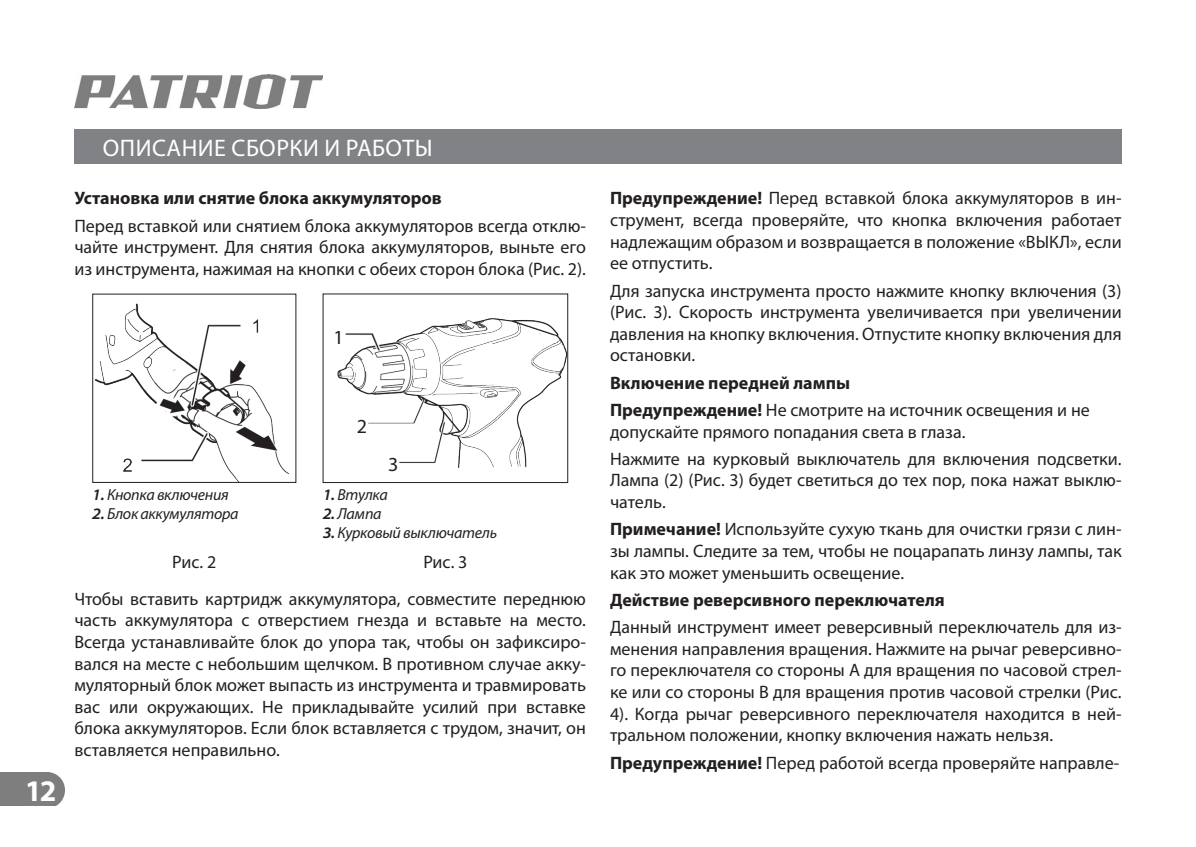
<style>
.page{position:relative;width:1196px;height:847px;background:#fff}
.page>*{position:absolute;margin:0;border:0;box-sizing:border-box;transform-origin:0 0}
.t1{font:700 30px "Myriad Pro";color:#fff}
.t2{font:24px "Myriad Pro";letter-spacing:.02em;color:#fff}
.t3{font:20px "Myriad Pro";color:#231f20}
.t4{font:18px/21.6px "Myriad Pro";color:#231f20;text-align:justify}
.t5{font:700 18px/27.2px "Myriad Pro";color:#231f20}
.t6{font:italic 16px "Myriad Pro";letter-spacing:-.02em;color:#231f20}
.s1{font-weight:600;font-stretch:semi-expanded}
.s2{font-weight:700}
.s3{font-weight:400}
</style>
<div class="page">
<img style="left:74px;top:74px;width:248px;height:34px">
<div style="left:0;top:772px;width:65px;height:34px;background:#7e7e7d"></div>
<div style="left:74px;top:130px;width:1047px;height:34px;background:#808285"></div>
<img style="left:95px;top:303px;width:194px;height:178px">
<div style="left:92px;top:293px;width:204px;height:190px;border:1px solid #231f20"></div>
<img style="left:337px;top:318px;width:229px;height:150px">
<div style="left:322px;top:293px;width:246px;height:190px;border:1px solid #231f20"></div>
<h2 class="t2" style="left:103px;top:133px;width:331px">ОПИСАНИЕ СБОРКИ И РАБОТЫ</h2>
<p class="t5" style="left:74px;top:185px;width:369px">Установка или снятие блока аккумуляторов</p>
<p class="t4" style="left:74px;top:214px;width:513px">Перед вставкой или снятием блока аккумуляторов всегда отклю&shy;чайте инструмент. Для снятия блока аккумуляторов, выньте его из инструмента, нажимая на кнопки с обеих сторон блока (Рис. 2).</p>
<p class="t3" style="left:333px;top:325px;width:12px">1</p>
<h1 class="t1" style="left:25px;top:773px;width:33px">12</h1>
<p class="t6" style="left:92px;top:484px;width:138px"><span class="s1">1.</span> Кнопка включения</p>
<p class="t6" style="left:92px;top:503px;width:148px"><span class="s1">2.</span> Блок аккумулятора</p>
<p class="t3" style="left:357px;top:414px;width:12px">2</p>
<p class="t3" style="left:388px;top:452px;width:12px">3</p>
<p class="t6" style="left:322px;top:484px;width:67px"><span class="s1">1.</span> Втулка</p>
<p class="t6" style="left:322px;top:503px;width:60px"><span class="s1">2.</span> Лампа</p>
<p class="t6" style="left:322px;top:522px;width:176px"><span class="s1">3.</span> Курковый выключатель</p>
<p class="t4" style="left:172px;top:551px;width:46px">Рис. 2</p>
<p class="t4" style="left:423px;top:551px;width:46px">Рис. 3</p>
<p class="t4" style="left:74px;top:587px;width:513px">Чтобы вставить картридж аккумулятора, совместите переднюю часть аккумулятора с отверстием гнезда и вставьте на место.<br>Всегда устанавливайте блок до упора так, чтобы он зафиксиро&shy;вался на месте с небольшим щелчком. В противном случае акку&shy;муляторный блок может выпасть из инструмента и травмировать вас или окружающих. Не прикладывайте усилий при вставке блока аккумуляторов. Если блок вставляется с трудом, значит, он вставляется неправильно.</p>
<p class="t4" style="left:610px;top:187px;width:513px"><span class="s2">Предупреждение!</span> Перед вставкой блока аккумуляторов в ин&shy;струмент, всегда проверяйте, что кнопка включения работает надлежащим образом и возвращается в положение «ВЫКЛ», если ее отпустить.</p>
<p class="t4" style="left:610px;top:279px;width:513px">Для запуска инструмента просто нажмите кнопку включения (3) (Рис. 3). Скорость инструмента увеличивается при увеличении давления на кнопку включения. Отпустите кнопку включения для остановки.</p>
<p class="t5" style="left:610px;top:369px;width:481px">Включение передней лампы<br>Предупреждение! <span class="s3">Не смотрите на источник освещения и не</span></p>
<p class="t4" style="left:610px;top:417px;width:513px;line-height:27.2px">допускайте прямого попадания света в глаза.<br>Нажмите на курковый выключатель для включения подсветки.</p>
<p class="t4" style="left:610px;top:469px;width:513px">Лампа (2) (Рис. 3) будет светиться до тех пор, пока нажат выклю&shy;чатель.</p>
<p class="t4" style="left:610px;top:518px;width:513px"><span class="s2">Примечание!</span> Используйте сухую ткань для очистки грязи с лин&shy;зы лампы. Следите за тем, чтобы не поцарапать линзу лампы, так как это может уменьшить освещение.</p>
<p class="t5" style="left:610px;top:586px;width:336px">Действие реверсивного переключателя</p>
<p class="t4" style="left:610px;top:616px;width:513px">Данный инструмент имеет реверсивный переключатель для из&shy;менения направления вращения. Нажмите на рычаг реверсивно&shy;го переключателя со стороны A для вращения по часовой стрел&shy;ке или со стороны B для вращения против часовой стрелки (Рис.<br>4). Когда рычаг реверсивного переключателя находится в ней&shy;тральном положении, кнопку включения нажать нельзя.</p>
<p class="t4" style="left:610px;top:751px;width:510px"><span class="s2">Предупреждение!</span> Перед работой всегда проверяйте направле-</p>
</div>
